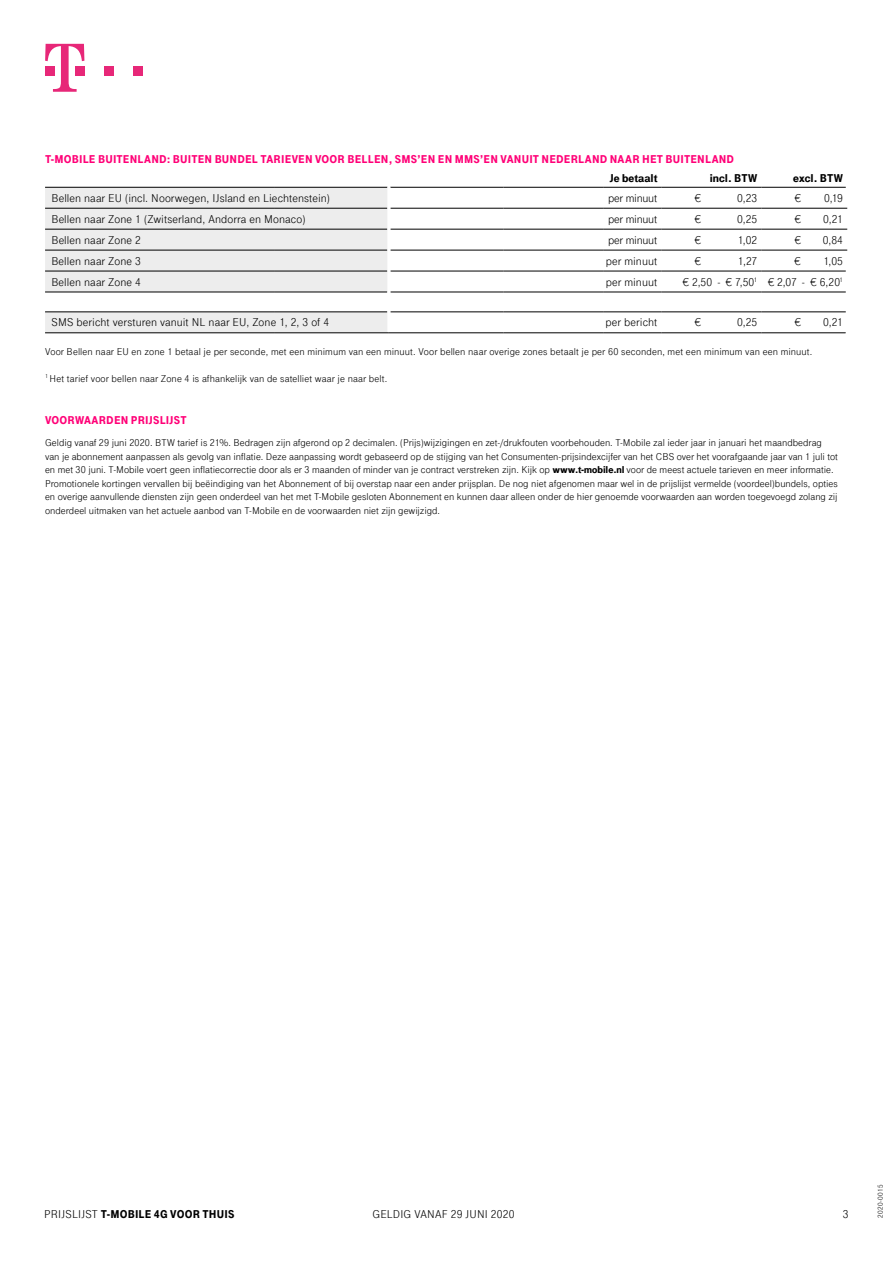
<style>
.page{position:relative;width:893px;height:1263px;background:#fff}
.page>*{position:absolute;margin:0;border:0;box-sizing:border-box;transform-origin:0 0}
.t1{font:12px "Tele Grotesk Next";letter-spacing:.005em;color:#000}
.t2{font:900 12px "Tele Grotesk Next";letter-spacing:.015em;color:#f07}
.t3{font:900 12px "Tele Grotesk Next";letter-spacing:.01em;color:#000}
.t4{font:12px "Tele Grotesk Next";letter-spacing:-.02em;color:#000}
.t5{font:10.5px/13.5px "Tele Grotesk Next";color:#000}
.t6{font:7.5px "Tele Grotesk Next";letter-spacing:.05em;color:#000}
.s1{font-weight:900}
.s2{font-weight:400}
</style>
<div class="page">
<div style="left:104px;top:66px;width:10px;height:10px;background:#e72778"></div>
<div style="left:133px;top:66px;width:10px;height:10px;background:#e72778"></div>
<svg style="left:45px;top:44px;width:39px;height:48px"></svg>
<svg style="left:45px;top:186px;width:802px;height:147px"></svg>
<svg style="left:45px;top:188px;width:342px;height:145px;background:#e9e9e9"></svg>
<hr style="left:846px;top:271px;width:3px;height:21px;background:#fff">
<hr style="left:760px;top:292px;width:3px;height:20px;background:#fff">
<hr style="left:846px;top:292px;width:3px;height:20px;background:#fff">
<hr style="left:602px;top:167px;width:3px;height:20px;background:#fff">
<hr style="left:846px;top:167px;width:3px;height:20px;background:#fff">
<hr style="left:660px;top:167px;width:3px;height:20px;background:#fff">
<hr style="left:660px;top:187px;width:3px;height:21px;background:#fff">
<hr style="left:760px;top:187px;width:3px;height:21px;background:#fff">
<hr style="left:660px;top:208px;width:3px;height:21px;background:#fff">
<hr style="left:760px;top:208px;width:3px;height:21px;background:#fff">
<hr style="left:660px;top:229px;width:3px;height:21px;background:#fff">
<hr style="left:760px;top:229px;width:3px;height:21px;background:#fff">
<hr style="left:660px;top:250px;width:3px;height:21px;background:#fff">
<hr style="left:760px;top:250px;width:3px;height:21px;background:#fff">
<hr style="left:660px;top:312px;width:3px;height:21px;background:#fff">
<hr style="left:760px;top:312px;width:3px;height:21px;background:#fff">
<hr style="left:604px;top:187px;width:58px;height:1px;background:#000">
<hr style="left:662px;top:187px;width:100px;height:1px;background:#000">
<hr style="left:762px;top:187px;width:84px;height:1px;background:#000">
<hr style="left:662px;top:208px;width:100px;height:1px;background:#000">
<hr style="left:762px;top:208px;width:85px;height:1px;background:#000">
<hr style="left:662px;top:229px;width:100px;height:1px;background:#000">
<hr style="left:762px;top:229px;width:85px;height:1px;background:#000">
<hr style="left:662px;top:250px;width:100px;height:1px;background:#000">
<hr style="left:762px;top:250px;width:85px;height:1px;background:#000">
<hr style="left:662px;top:271px;width:100px;height:1px;background:#000">
<hr style="left:762px;top:271px;width:84px;height:1px;background:#000">
<hr style="left:662px;top:312px;width:100px;height:1px;background:#000">
<hr style="left:762px;top:312px;width:84px;height:1px;background:#000">
<hr style="left:273px;top:167px;width:3px;height:20px;background:#fff">
<hr style="left:387px;top:167px;width:3px;height:20px;background:#fff">
<hr style="left:502px;top:167px;width:3px;height:20px;background:#fff">
<hr style="left:45px;top:187px;width:229px;height:1px;background:#000">
<hr style="left:274px;top:187px;width:113px;height:1px;background:#000">
<hr style="left:45px;top:208px;width:229px;height:1px;background:#000">
<hr style="left:274px;top:208px;width:113px;height:1px;background:#000">
<hr style="left:45px;top:229px;width:229px;height:1px;background:#000">
<hr style="left:274px;top:229px;width:113px;height:1px;background:#000">
<hr style="left:45px;top:250px;width:229px;height:1px;background:#000">
<hr style="left:274px;top:250px;width:113px;height:1px;background:#000">
<hr style="left:45px;top:312px;width:229px;height:1px;background:#000">
<hr style="left:274px;top:312px;width:113px;height:1px;background:#000">
<hr style="left:390px;top:187px;width:114px;height:1px;background:#000">
<hr style="left:504px;top:187px;width:100px;height:1px;background:#000">
<hr style="left:390px;top:208px;width:114px;height:1px;background:#000">
<hr style="left:504px;top:208px;width:100px;height:1px;background:#000">
<hr style="left:604px;top:208px;width:58px;height:1px;background:#000">
<hr style="left:390px;top:229px;width:114px;height:1px;background:#000">
<hr style="left:504px;top:229px;width:100px;height:1px;background:#000">
<hr style="left:604px;top:229px;width:58px;height:1px;background:#000">
<hr style="left:390px;top:250px;width:114px;height:1px;background:#000">
<hr style="left:504px;top:250px;width:100px;height:1px;background:#000">
<hr style="left:604px;top:250px;width:58px;height:1px;background:#000">
<hr style="left:390px;top:312px;width:114px;height:1px;background:#000">
<hr style="left:504px;top:312px;width:100px;height:1px;background:#000">
<hr style="left:604px;top:312px;width:58px;height:1px;background:#000">
<hr style="left:45px;top:271px;width:229px;height:1px;background:#000">
<hr style="left:274px;top:271px;width:113px;height:1px;background:#000">
<hr style="left:390px;top:271px;width:114px;height:1px;background:#000">
<hr style="left:504px;top:271px;width:100px;height:1px;background:#000">
<hr style="left:604px;top:271px;width:58px;height:1px;background:#000">
<hr style="left:45px;top:292px;width:229px;height:1px;background:#000">
<hr style="left:274px;top:292px;width:113px;height:1px;background:#000">
<hr style="left:390px;top:292px;width:114px;height:1px;background:#000">
<hr style="left:504px;top:292px;width:100px;height:1px;background:#000">
<hr style="left:604px;top:292px;width:58px;height:1px;background:#000">
<hr style="left:662px;top:292px;width:100px;height:1px;background:#000">
<hr style="left:762px;top:292px;width:84px;height:1px;background:#000">
<hr style="left:387px;top:187px;width:3px;height:21px;background:#fff">
<hr style="left:387px;top:208px;width:3px;height:21px;background:#fff">
<hr style="left:387px;top:229px;width:3px;height:21px;background:#fff">
<hr style="left:387px;top:250px;width:3px;height:21px;background:#fff">
<hr style="left:387px;top:271px;width:3px;height:21px;background:#fff">
<hr style="left:387px;top:292px;width:3px;height:20px;background:#fff">
<hr style="left:387px;top:312px;width:3px;height:21px;background:#fff">
<hr style="left:45px;top:333px;width:229px;height:1px;background:#000">
<hr style="left:274px;top:333px;width:115px;height:1px;background:#000">
<hr style="left:389px;top:333px;width:115px;height:1px;background:#000">
<hr style="left:504px;top:333px;width:100px;height:1px;background:#000">
<hr style="left:604px;top:333px;width:58px;height:1px;background:#000">
<hr style="left:662px;top:333px;width:100px;height:1px;background:#000">
<hr style="left:762px;top:333px;width:84px;height:1px;background:#000">
<p class="t2" style="left:45px;top:152px;width:691px">T-MOBILE BUITENLAND: BUITEN BUNDEL TARIEVEN VOOR BELLEN, SMS’EN EN MMS’EN VANUIT NEDERLAND NAAR HET BUITENLAND</p>
<p class="t3" style="left:610px;top:171px;width:49px">Je betaalt</p>
<p class="t3" style="left:710px;top:171px;width:49px">incl. BTW</p>
<p class="t3" style="left:793px;top:171px;width:51px">excl. BTW</p>
<p class="t1" style="left:51px;top:191px;width:280px">Bellen naar EU (incl. Noorwegen, IJsland en Liechtenstein)</p>
<p class="t4" style="left:608px;top:191px;width:51px">per minuut</p>
<p class="t1" style="left:694px;top:191px;width:8px">€</p>
<p class="t1" style="left:737px;top:191px;width:22px">0,23</p>
<p class="t1" style="left:794px;top:191px;width:8px">€</p>
<p class="t1" style="left:824px;top:191px;width:20px">0,19</p>
<p class="t1" style="left:51px;top:212px;width:255px">Bellen naar Zone 1 (Zwitserland, Andorra en Monaco)</p>
<p class="t4" style="left:608px;top:212px;width:51px">per minuut</p>
<p class="t1" style="left:694px;top:212px;width:8px">€</p>
<p class="t1" style="left:737px;top:212px;width:22px">0,25</p>
<p class="t1" style="left:794px;top:212px;width:8px">€</p>
<p class="t1" style="left:823px;top:212px;width:21px">0,21</p>
<p class="t1" style="left:51px;top:233px;width:91px">Bellen naar Zone 2</p>
<p class="t4" style="left:608px;top:233px;width:51px">per minuut</p>
<p class="t1" style="left:694px;top:233px;width:8px">€</p>
<p class="t1" style="left:738px;top:233px;width:21px">1,02</p>
<p class="t1" style="left:794px;top:233px;width:8px">€</p>
<p class="t1" style="left:823px;top:233px;width:22px">0,84</p>
<p class="t1" style="left:51px;top:254px;width:91px">Bellen naar Zone 3</p>
<p class="t1" style="left:606px;top:254px;width:53px">per minuut</p>
<p class="t1" style="left:694px;top:254px;width:8px">€</p>
<p class="t1" style="left:738px;top:254px;width:21px">1,27</p>
<p class="t1" style="left:794px;top:254px;width:8px">€</p>
<p class="t1" style="left:823px;top:254px;width:21px">1,05</p>
<p class="t1" style="left:51px;top:275px;width:91px">Bellen naar Zone 4</p>
<p class="t1" style="left:606px;top:275px;width:53px">per minuut</p>
<p class="t1" style="left:682px;top:275px;width:162px">€ 2,50 - € 7,50<sup>1</sup> € 2,07 - € 6,20<sup>1</sup></p>
<p class="t1" style="left:51px;top:316px;width:279px">SMS bericht versturen vanuit NL naar EU, Zone 1, 2, 3 of 4</p>
<p class="t1" style="left:606px;top:316px;width:53px">per bericht</p>
<p class="t1" style="left:694px;top:316px;width:8px">€</p>
<p class="t1" style="left:737px;top:316px;width:22px">0,25</p>
<p class="t1" style="left:794px;top:316px;width:8px">€</p>
<p class="t1" style="left:823px;top:316px;width:21px">0,21</p>
<p class="t5" style="left:45px;top:345px;width:769px">Voor Bellen naar EU en zone 1 betaal je per seconde, met een minimum van een minuut. Voor bellen naar overige zones betaalt je per 60 seconden, met een minimum van een minuut.</p>
<p class="t5" style="left:45px;top:372px;width:344px"><sup>1</sup> Het tarief voor bellen naar Zone 4 is afhankelijk van de satelliet waar je naar belt.</p>
<p class="t2" style="left:45px;top:413px;width:143px">VOORWAARDEN PRIJSLIJST</p>
<p class="t5" style="left:45px;top:436px;width:794px">Geldig vanaf 29 juni 2020. BTW tarief is 21%. Bedragen zijn afgerond op 2 decimalen. (Prijs)wijzigingen en zet-/drukfouten voorbehouden. T-Mobile zal ieder jaar in januari het maandbedrag van je abonnement aanpassen als gevolg van inflatie. Deze aanpassing wordt gebaseerd op de stijging van het Consumenten-prijsindexcijfer van het CBS over het voorafgaande jaar van 1 juli tot en met 30 juni. T-Mobile voert geen inflatiecorrectie door als er 3 maanden of minder van je contract verstreken zijn. Kijk op <span class="s1">www.t-mobile.nl</span> voor de meest actuele tarieven en meer informatie.<br>Promotionele kortingen vervallen bij beëindiging van het Abonnement of bij overstap naar een ander prijsplan. De nog niet afgenomen maar wel in de prijslijst vermelde (voordeel)bundels, opties en overige aanvullende diensten zijn geen onderdeel van het met T-Mobile gesloten Abonnement en kunnen daar alleen onder de hier genoemde voorwaarden aan worden toegevoegd zolang zij onderdeel uitmaken van het actuele aanbod van T-Mobile en de voorwaarden niet zijn gewijzigd.</p>
<p class="t3" style="left:44px;top:1208px;width:192px"><span class="s2">PRIJSLIJST</span> T-MOBILE 4G VOOR THUIS</p>
<p class="t1" style="left:372px;top:1208px;width:144px">GELDIG VANAF 29 JUNI 2020</p>
<p class="t1" style="left:843px;top:1208px;width:7px">3</p>
<p class="t6" style="left:876px;top:1218px;width:35px;rotate:-90deg">2020-0015</p>
</div>
